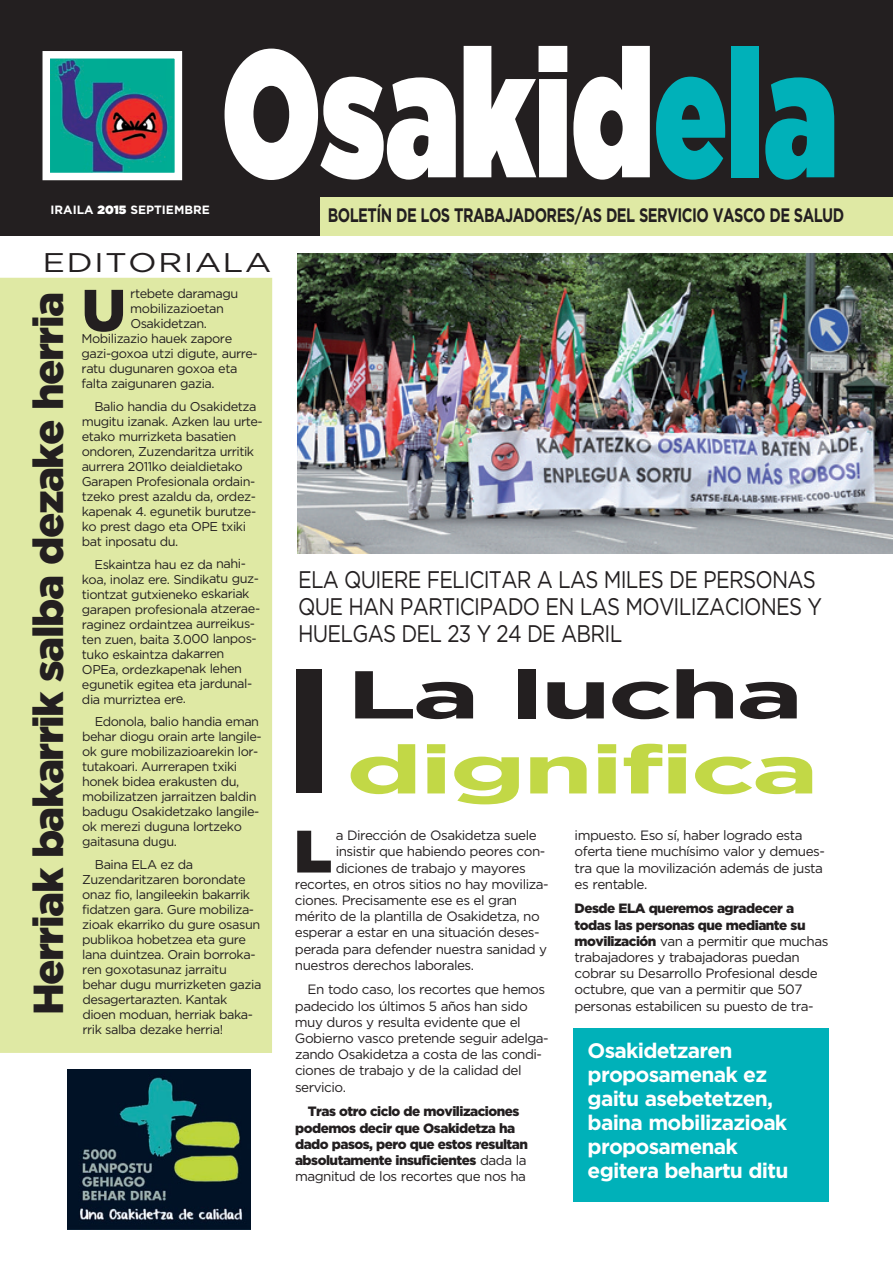
<style>
.page{position:relative;width:893px;height:1263px;background:#fff}
.page>*{position:absolute;margin:0;border:0;box-sizing:border-box;transform-origin:0 0}
.t1{font:180px "Gotham Ultra";color:#fff;scale:.68 1}
.t2{font:700 67.5px "Gotham";letter-spacing:-.035em;color:#c2d846;scale:1.7 1}
.t3{font:700 67.5px "Gotham";letter-spacing:-.035em;color:#231f20;scale:1.7 1}
.t4{font:59.7px "Gotham Ultra";color:#231f20}
.t5{font:900 58.8px "Gotham";color:#231f20}
.t6{font:900 42px "Gotham";letter-spacing:-.035em;color:#231f20}
.t7{font:27px "Gotham";letter-spacing:.035em;color:#231f20;scale:1.25 1}
.t8{font:24px/27px "Gotham";letter-spacing:-.035em;color:#231f20;scale:.85 1}
.t9{font:700 21px/24px "Gotham";letter-spacing:-.035em;color:#fff}
.t10{font:700 19.5px "Gotham";letter-spacing:-.035em;color:#231f20;scale:.75 1}
.t11{font:13.5px/16.2px "Gotham";letter-spacing:-.035em;color:#231f20}
.t12{font:900 13.5px/16.2px "Gotham";letter-spacing:-.035em;color:#231f20}
.t13{font:12.75px/15px "Gotham";letter-spacing:-.035em;color:#231f20}
.t14{font:700 12px "Gotham";color:#fff}
.s1{font-family:"Gotham Ultra";font-weight:400}
.s2{color:#00b1b9}
.s3{font-weight:400}
.s4{font-weight:900}
</style>
<div class="page">
<div style="left:0;top:278px;width:272px;height:775px;background:#dfe9a4"></div>
<div style="left:0;top:0;width:893px;height:236px;background:#231f20"></div>
<div style="left:320px;top:198px;width:573px;height:38px;background:#dfe9a4"></div>
<img style="left:68px;top:1069px;width:183px;height:160px">
<img style="left:52px;top:60px;width:121px;height:111px">
<div style="left:43px;top:51px;width:139px;height:129px;border:8px solid #fff"></div>
<img style="left:298px;top:254px;width:595px;height:299px">
<div style="left:296px;top:669px;width:26px;height:123px;background:#231f20"></div>
<div style="left:573px;top:1028px;width:255px;height:173px;background:#00b1b9"></div>
<p class="t14" style="left:50px;top:203px;width:161px">IRAILA <span class="s1">2015</span> SEPTIEMBRE</p>
<h1 class="t1" style="left:222px;top:10px;width:908px">Osakid<span class="s2">ela</span></h1>
<h3 class="t10" style="left:328px;top:204px;width:690px">BOLETÍN DE LOS TRABAJADORES/AS DEL SERVICIO VASCO DE SALUD</h3>
<h3 class="t7" style="left:43px;top:248px;width:185px">EDITORIALA</h3>
<h3 class="t6" style="left:24px;top:1015px;width:725px;rotate:-90deg">Herriak bakarrik salba dezake herria</h3>
<h3 class="t5" style="left:82px;top:276px;width:46px">U</h3>
<p class="t13" style="left:130px;top:286px;width:110px">rtebete daramagu</p>
<p class="t13" style="left:130px;top:301px;width:95px">mobilizazioetan</p>
<p class="t13" style="left:130px;top:316px;width:78px">Osakidetzan.</p>
<p class="t13" style="left:82px;top:331px;width:152px">Mobilizazio hauek zapore</p>
<p class="t13" style="left:82px;top:346px;width:178px">gazi-goxoa utzi digute, aurre-</p>
<p class="t13" style="left:82px;top:361px;width:157px">ratu dugunaren goxoa eta</p>
<p class="t13" style="left:82px;top:376px;width:135px">falta zaigunaren gazia.</p>
<p class="t13" style="left:82px;top:399px;width:183px;text-indent:13px">Balio handia du Osakidetza mugitu izanak. Azken lau urte&shy;etako murrizketa basatien ondoren, Zuzendaritza urritik aurrera 2011ko deialdietako<br>Garapen Profesionala ordain&shy;tzeko prest azaldu da, ordez&shy;kapenak 4. egunetik burutze&shy;ko prest dago eta OPE txiki bat inposatu du.</p>
<p class="t13" style="left:82px;top:556px;width:180px;text-indent:13px">Eskaintza hau ez da nahi&shy;koa, inolaz ere. Sindikatu guz&shy;tiontzat gutxieneko eskariak garapen profesionala atzerae&shy;raginez ordaintzea aurreikus&shy;ten zuen, baita 3.000 lanpos&shy;tuko eskaintza dakarren<br>OPEa, ordezkapenak lehen egunetik egitea eta jardunal&shy;dia murriztea ere.</p>
<p class="t13" style="left:82px;top:714px;width:181px;text-indent:13px">Edonola, balio handia eman behar diogu orain arte langile&shy;ok gure mobilizazioarekin lor&shy;tutakoari. Aurrerapen txiki honek bidea erakusten du, mobilizatzen jarraitzen baldin badugu Osakidetzako langile&shy;ok merezi duguna lortzeko gaitasuna dugu.</p>
<p class="t13" style="left:82px;top:857px;width:181px;text-indent:13px">Baina ELA ez da<br>Zuzendaritzaren borondate onaz fio, langileekin bakarrik fidatzen gara. Gure mobiliza&shy;zioak ekarriko du gure osasun publikoa hobetzea eta gure lana duintzea. Orain borroka&shy;ren goxotasunaz jarraitu behar dugu murrizketen gazia desagertarazten. Kantak dioen moduan, herriak baka&shy;rrik salba dezake herria!</p>
<h3 class="t8" style="left:298px;top:566px;width:618px">ELA QUIERE FELICITAR A LAS MILES DE PERSONAS<br>QUE HAN PARTICIPADO EN LAS MOVILIZACIONES Y<br>HUELGAS DEL 23 Y 24 DE ABRIL</h3>
<h2 class="t3" style="left:346px;top:655px;width:271px">La lucha</h2>
<h2 class="t2" style="left:346px;top:730px;width:280px">dignifica</h2>
<h3 class="t4" style="left:295px;top:817px;width:38px">L</h3>
<p class="t11" style="left:336px;top:827px;width:203px">a Dirección de Osakidetza suele</p>
<p class="t11" style="left:336px;top:843px;width:211px">insistir que habiendo peores con-</p>
<p class="t11" style="left:336px;top:859px;width:191px">diciones de trabajo y mayores</p>
<p class="t11" style="left:295px;top:876px;width:255px">recortes, en otros sitios no hay moviliza-</p>
<p class="t11" style="left:295px;top:892px;width:224px">ciones. Precisamente ese es el gran</p>
<p class="t11" style="left:295px;top:908px;width:246px">mérito de la plantilla de Osakidetza, no</p>
<p class="t11" style="left:295px;top:924px;width:246px">esperar a estar en una situación deses-</p>
<p class="t11" style="left:295px;top:940px;width:254px">perada para defender nuestra sanidad y</p>
<p class="t11" style="left:295px;top:957px;width:181px">nuestros derechos laborales.</p>
<p class="t11" style="left:295px;top:981px;width:255px;text-indent:13px">En todo caso, los recortes que hemos padecido los últimos 5 años han sido muy duros y resulta evidente que el<br>Gobierno vasco pretende seguir adelga&shy;zando Osakidetza a costa de las condi&shy;ciones de trabajo y de la calidad del servicio.</p>
<p class="t12" style="left:295px;top:1103px;width:235px;text-indent:13px">Tras otro ciclo de movilizaciones podemos decir que Osakidetza ha dado pasos, pero que estos resultan absolutamente insuficientes <span class="s3">dada la magnitud de los recortes que nos ha</span></p>
<p class="t11" style="left:575px;top:827px;width:252px">impuesto. Eso sí, haber logrado esta oferta tiene muchísimo valor y demues&shy;tra que la movilización además de justa es rentable.</p>
<p class="t11" style="left:575px;top:900px;width:255px"><span class="s4">Desde ELA queremos agradecer a todas las personas que mediante su movilización</span> van a permitir que muchas trabajadores y trabajadoras puedan cobrar su Desarrollo Profesional desde octubre, que van a permitir que 507 personas estabilicen su puesto de tra-</p>
<h3 class="t9" style="left:588px;top:1038px;width:202px">Osakidetzaren proposamenak ez gaitu asebetetzen, baina mobilizazioak proposamenak egitera behartu ditu</h3>
</div>
